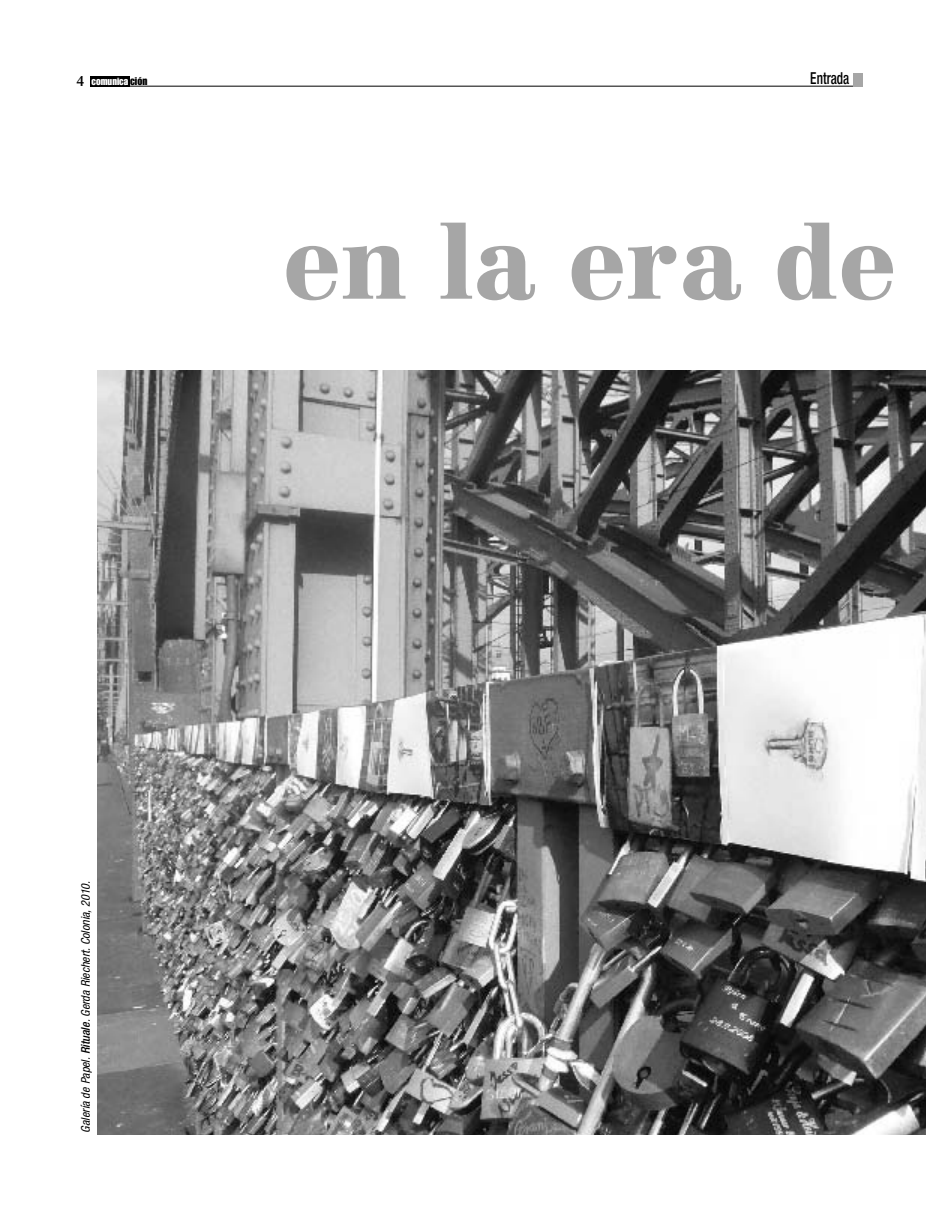
<style>
.page{position:relative;width:927px;height:1217px;background:#fff}
.page>*{position:absolute;margin:0;border:0;box-sizing:border-box;transform-origin:0 0}
.t1{font:900 102px "Centennial";color:#a6a6a6}
.t2{font:500 condensed 16.5px "Helvetica Neue";color:#000;scale:.8 1}
.t3{font:italic condensed 12px "Helvetica Neue";color:#000}
.t4{font:10.05px "Impact";color:#fff}
.s1{font-family:"Optima";font-weight:600;font-size:15px;color:#000}
.s2{font-size:10.8px;color:#000}
.s3{font-weight:500}
</style>
<div class="page">
<hr style="left:90px;top:86px;width:773px;height:1px;background:#000">
<div style="left:854px;top:73px;width:9px;height:13px;background:#a6a6a6"></div>
<div style="left:90px;top:76px;width:40px;height:10px;background:#000"></div>
<img style="left:97px;top:370px;width:829px;height:764px">
<p class="t4" style="left:77px;top:78px;width:72px"><span class="s1">4</span> comunica <span class="s2">ción</span></p>
<h2 class="t2" style="left:810px;top:72px;width:50px">Entrada</h2>
<h1 class="t1" style="left:283px;top:221px;width:615px">en la era de</h1>
<p class="t3" style="left:81px;top:1132px;width:255px;rotate:-90deg">Galería de Papel.<span class="s3">Rituale</span>.Gerda Riechert.Colonia,2010.</p>
</div>
